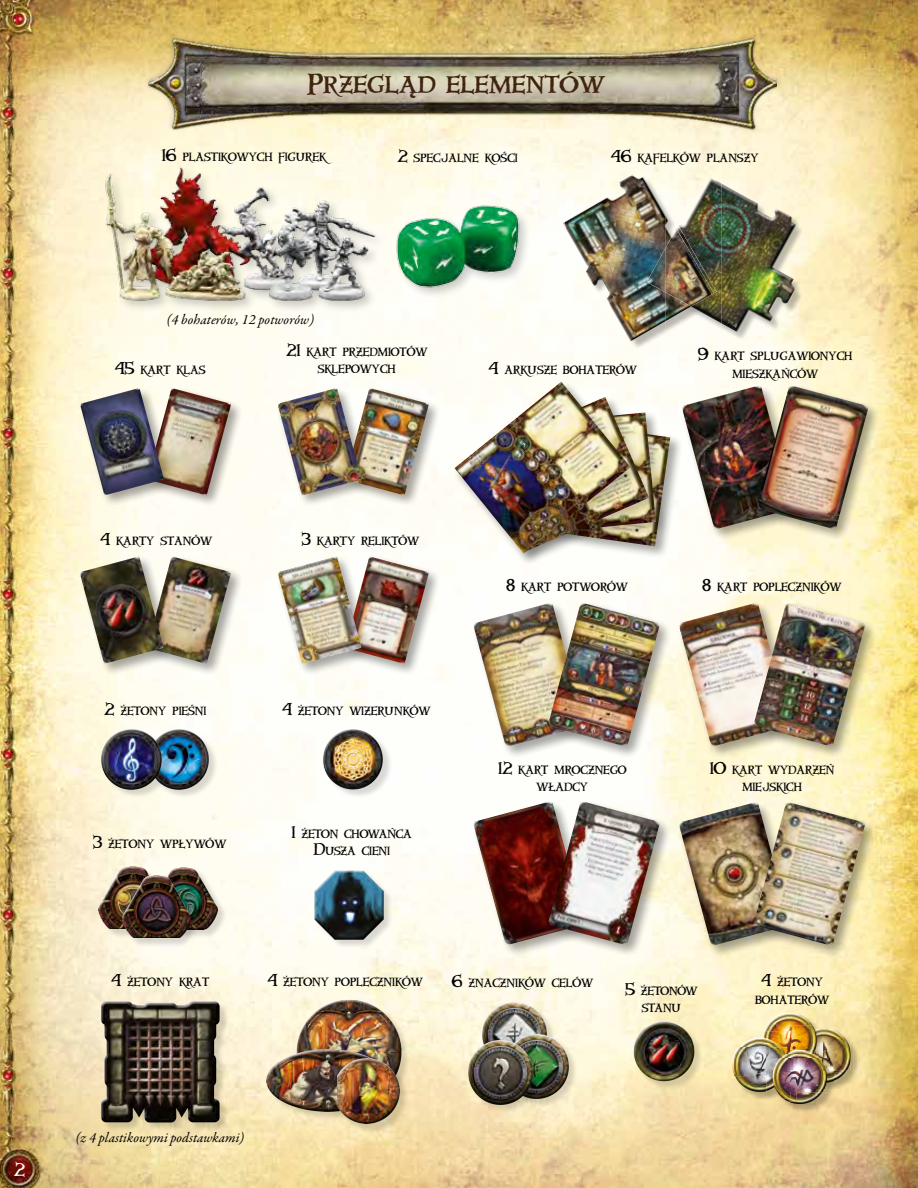
<style>
.page{position:relative;width:918px;height:1188px;background:#fff}
.page>*{position:absolute;margin:0;border:0;box-sizing:border-box;transform-origin:0 0}
.t1{font:27px "Windlass";color:#3f240f}
.t2{font:16.5px "Windlass";color:#fff}
.t3{font:italic 14.25px "Garamond Descent";color:#000}
.t4{font:10.5px/17.2px "Windlass";color:#000;text-align:center}
.t5{font:10.5px/17.2px "Windlass";letter-spacing:-.02em;color:#000;text-align:center}
.s1{font-size:15px}
</style>
<div class="page">
<img style="left:0;top:0;width:918px;height:1188px">
<div style="left:681px;top:384px;width:125px;height:157px;background:#000;opacity:.2"></div>
<img style="left:683px;top:385px;width:73px;height:145px">
<div style="left:756px;top:384px;width:124px;height:157px;background:#000;opacity:.2"></div>
<img style="left:756px;top:385px;width:113px;height:145px">
<div style="left:150px;top:868px;width:78px;height:71px;background:#000;opacity:.15"></div>
<div style="left:147px;top:867px;width:71px;height:51px;background:#fff;opacity:.75"></div>
<div style="left:149px;top:871px;width:69px;height:61px;background:#000;opacity:.75"></div>
<div style="left:99px;top:868px;width:77px;height:71px;background:#000;opacity:.15"></div>
<div style="left:96px;top:866px;width:71px;height:51px;background:#fff;opacity:.75"></div>
<div style="left:98px;top:870px;width:69px;height:62px;background:#000;opacity:.75"></div>
<div style="left:123px;top:877px;width:77px;height:71px;background:#000;opacity:.15"></div>
<div style="left:119px;top:875px;width:72px;height:51px;background:#fff;opacity:.75"></div>
<div style="left:122px;top:879px;width:69px;height:62px;background:#000;opacity:.75"></div>
<div style="left:453px;top:380px;width:230px;height:186px;background:#fffef6"></div>
<div style="left:517px;top:416px;width:166px;height:143px;background:#000;opacity:.2"></div>
<div style="left:506px;top:410px;width:163px;height:138px;background:#000;opacity:.2"></div>
<div style="left:477px;top:395px;width:185px;height:170px;background:#000;opacity:.2"></div>
<img style="left:643px;top:397px;width:6px;height:156px">
<div style="left:453px;top:380px;width:190px;height:186px;background:#000;opacity:.2"></div>
<img style="left:454px;top:382px;width:177px;height:172px">
<div style="left:146px;top:387px;width:97px;height:121px;background:#000;opacity:.2"></div>
<img style="left:176px;top:388px;width:55px;height:107px">
<div style="left:79px;top:387px;width:97px;height:121px;background:#000;opacity:.2"></div>
<img style="left:80px;top:388px;width:84px;height:107px">
<div style="left:344px;top:387px;width:97px;height:121px;background:#000;opacity:.2"></div>
<img style="left:374px;top:388px;width:55px;height:107px">
<div style="left:276px;top:387px;width:98px;height:121px;background:#000;opacity:.2"></div>
<img style="left:277px;top:388px;width:85px;height:107px">
<div style="left:344px;top:555px;width:97px;height:121px;background:#000;opacity:.2"></div>
<img style="left:374px;top:556px;width:55px;height:108px">
<div style="left:276px;top:555px;width:98px;height:121px;background:#000;opacity:.2"></div>
<img style="left:277px;top:556px;width:85px;height:108px">
<div style="left:146px;top:555px;width:97px;height:121px;background:#000;opacity:.2"></div>
<img style="left:176px;top:556px;width:55px;height:108px">
<div style="left:78px;top:555px;width:98px;height:121px;background:#000;opacity:.2"></div>
<img style="left:80px;top:556px;width:84px;height:108px">
<div style="left:472px;top:800px;width:125px;height:157px;background:#000;opacity:.2"></div>
<img style="left:473px;top:801px;width:74px;height:144px">
<div style="left:547px;top:800px;width:125px;height:157px;background:#000;opacity:.2"></div>
<img style="left:548px;top:801px;width:112px;height:144px">
<div style="left:472px;top:602px;width:125px;height:157px;background:#000;opacity:.2"></div>
<img style="left:473px;top:602px;width:74px;height:145px">
<div style="left:547px;top:602px;width:125px;height:157px;background:#000;opacity:.2"></div>
<img style="left:548px;top:602px;width:112px;height:145px">
<div style="left:678px;top:602px;width:124px;height:157px;background:#000;opacity:.2"></div>
<img style="left:678px;top:602px;width:75px;height:145px">
<div style="left:753px;top:602px;width:124px;height:156px;background:#000;opacity:.2"></div>
<img style="left:753px;top:602px;width:113px;height:145px">
<div style="left:678px;top:801px;width:124px;height:157px;background:#000;opacity:.2"></div>
<img style="left:678px;top:802px;width:75px;height:144px">
<div style="left:753px;top:801px;width:124px;height:157px;background:#000;opacity:.2"></div>
<img style="left:753px;top:802px;width:113px;height:144px">
<img style="left:803px;top:171px;width:22px;height:176px">
<svg style="left:642px;top:167px;width:7px;height:4px"></svg>
<img style="left:555px;top:169px;width:91px;height:66px">
<div style="left:560px;top:171px;width:243px;height:147px;background:#fff;opacity:.75"></div>
<div style="left:561px;top:176px;width:245px;height:175px;background:#000;opacity:.75"></div>
<div style="left:297px;top:1000px;width:114px;height:114px;background:#000;opacity:.15"></div>
<div style="left:294px;top:997px;width:104px;height:79px;background:#fff;opacity:.75"></div>
<div style="left:298px;top:1016px;width:106px;height:90px;background:#000;opacity:.75"></div>
<div style="left:268px;top:1050px;width:131px;height:71px;background:#000;opacity:.15"></div>
<div style="left:266px;top:1049px;width:124px;height:40px;background:#fff;opacity:.75"></div>
<div style="left:266px;top:1067px;width:124px;height:45px;background:#000;opacity:.75"></div>
<div style="left:338px;top:1060px;width:71px;height:74px;background:#000;opacity:.15"></div>
<div style="left:337px;top:1058px;width:61px;height:49px;background:#fff;opacity:.75"></div>
<div style="left:337px;top:1069px;width:64px;height:57px;background:#000;opacity:.75"></div>
<div style="left:635px;top:1023px;width:69px;height:68px;background:#fbeab6"></div>
<img style="left:627px;top:1015px;width:74px;height:73px">
<div style="left:631px;top:1019px;width:63px;height:46px;background:#fff;opacity:.75"></div>
<div style="left:635px;top:1032px;width:62px;height:52px;background:#000;opacity:.75"></div>
<img style="left:756px;top:1007px;width:66px;height:4px">
<img style="left:760px;top:1010px;width:56px;height:1px">
<img style="left:726px;top:1031px;width:6px;height:67px">
<div style="left:730px;top:1011px;width:125px;height:68px;background:#fff;opacity:.75"></div>
<div style="left:732px;top:1022px;width:130px;height:93px;background:#000;opacity:.75"></div>
<img style="left:476px;top:996px;width:76px;height:38px">
<div style="left:479px;top:1000px;width:67px;height:49px;background:#fff;opacity:.75"></div>
<div style="left:482px;top:1013px;width:67px;height:56px;background:#000;opacity:.75"></div>
<div style="left:505px;top:1035px;width:73px;height:73px;background:#000;opacity:.15"></div>
<img style="left:498px;top:1029px;width:76px;height:75px">
<div style="left:501px;top:1032px;width:67px;height:49px;background:#fff;opacity:.75"></div>
<div style="left:504px;top:1044px;width:67px;height:57px;background:#000;opacity:.75"></div>
<div style="left:469px;top:1040px;width:73px;height:74px;background:#000;opacity:.15"></div>
<img style="left:463px;top:1034px;width:75px;height:76px">
<div style="left:465px;top:1037px;width:67px;height:50px;background:#fff;opacity:.75"></div>
<div style="left:468px;top:1050px;width:67px;height:57px;background:#000;opacity:.75"></div>
<div style="left:150px;top:730px;width:69px;height:69px;background:#fffcf0"></div>
<img style="left:168px;top:723px;width:48px;height:73px">
<div style="left:146px;top:727px;width:62px;height:46px;background:#fff;opacity:.75"></div>
<div style="left:150px;top:739px;width:62px;height:53px;background:#000;opacity:.75"></div>
<div style="left:103px;top:730px;width:68px;height:69px;background:#000;opacity:.15"></div>
<img style="left:95px;top:723px;width:73px;height:73px">
<div style="left:99px;top:727px;width:62px;height:46px;background:#fff;opacity:.75"></div>
<div style="left:102px;top:739px;width:62px;height:53px;background:#000;opacity:.75"></div>
<img style="left:97px;top:146px;width:285px;height:182px">
<img style="left:377px;top:192px;width:164px;height:112px">
<img style="left:149px;top:23px;width:627px;height:122px">
<div style="left:102px;top:1003px;width:128px;height:129px;background:#000;opacity:.15"></div>
<img style="left:94px;top:996px;width:133px;height:132px">
<div style="left:99px;top:999px;width:122px;height:121px;background:#fff;opacity:.75"></div>
<div style="left:99px;top:1003px;width:123px;height:122px;background:#000;opacity:.75"></div>
<div style="left:316px;top:871px;width:77px;height:78px;background:#000;opacity:.15"></div>
<div style="left:313px;top:869px;width:72px;height:51px;background:#fff;opacity:.75"></div>
<div style="left:313px;top:889px;width:72px;height:52px;background:#000;opacity:.75"></div>
<img style="left:313px;top:719px;width:81px;height:81px">
<div style="left:321px;top:727px;width:61px;height:46px;background:#fff;opacity:.75"></div>
<div style="left:324px;top:739px;width:62px;height:52px;background:#000;opacity:.75"></div>
<h1 class="t1" style="left:307px;top:66px;width:299px">PRZEGLĄD ELEMENTÓW</h1>
<p class="t4" style="left:162px;top:148px;width:171px"><span class="s1">16</span> PLASTIKOWYCH FIGUREK</p>
<h3 class="t3" style="left:166px;top:310px;width:149px">(4 bohaterów, 12 potworów)</h3>
<p class="t4" style="left:397px;top:149px;width:122px"><span class="s1">2</span> SPECJALNE KOŚCI</p>
<p class="t4" style="left:611px;top:149px;width:149px"><span class="s1">46</span> KAFELKÓW PLANSZY</p>
<p class="t4" style="left:286px;top:343px;width:143px"><span class="s1">21</span> KART PRZEDMIOTÓW<br>SKLEPOWYCH</p>
<p class="t4" style="left:698px;top:348px;width:156px"><span class="s1">9</span> KART SPLUGAWIONYCH<br>MIESZKAŃCÓW</p>
<p class="t4" style="left:115px;top:362px;width:92px"><span class="s1">45</span> KART KLAS</p>
<p class="t4" style="left:489px;top:362px;width:150px"><span class="s1">4</span> ARKUSZE BOHATERÓW</p>
<h2 class="t2" style="left:14px;top:1158px;width:13px">2</h2>
<p class="t4" style="left:100px;top:532px;width:114px"><span class="s1">4</span> KARTY STANÓW</p>
<p class="t4" style="left:302px;top:532px;width:119px"><span class="s1">3</span> KARTY RELIKTÓW</p>
<p class="t4" style="left:104px;top:703px;width:104px"><span class="s1">2</span> ŻETONY PIEŚNI</p>
<p class="t4" style="left:93px;top:835px;width:134px"><span class="s1">3</span> ŻETONY WPŁYWÓW</p>
<p class="t4" style="left:282px;top:703px;width:150px"><span class="s1">4</span> ŻETONY WIZERUNKÓW</p>
<p class="t4" style="left:292px;top:826px;width:122px"><span class="s1">1</span> ŻETON CHOWAŃCA<br><span class="s1">D</span>USZA CIENI</p>
<p class="t4" style="left:507px;top:578px;width:123px"><span class="s1">8</span> KART POTWORÓW</p>
<p class="t4" style="left:498px;top:762px;width:130px"><span class="s1">12</span> KART MROCZNEGO<br>WŁADCY</p>
<p class="t4" style="left:703px;top:578px;width:140px"><span class="s1">8</span> KART POPLECZNIKÓW</p>
<p class="t4" style="left:710px;top:762px;width:126px"><span class="s1">10</span> KART WYDARZEŃ<br>MIEJSKICH</p>
<p class="t4" style="left:111px;top:974px;width:99px"><span class="s1">4</span> ŻETONY KRAT</p>
<p class="t4" style="left:268px;top:974px;width:157px"><span class="s1">4</span> ŻETONY POPLECZNIKÓW</p>
<p class="t4" style="left:452px;top:975px;width:143px"><span class="s1">6</span> ZNACZNIKÓW CELÓW</p>
<p class="t4" style="left:755px;top:974px;width:75px"><span class="s1">4</span> ŻETONY<br>BOHATERÓW</p>
<p class="t5" style="left:625px;top:982px;width:74px"><span class="s1">5</span> ŻETONÓW<br>STANU</p>
<h3 class="t3" style="left:76px;top:1128px;width:170px">(z 4 plastikowymi podstawkami)</h3>
</div>
